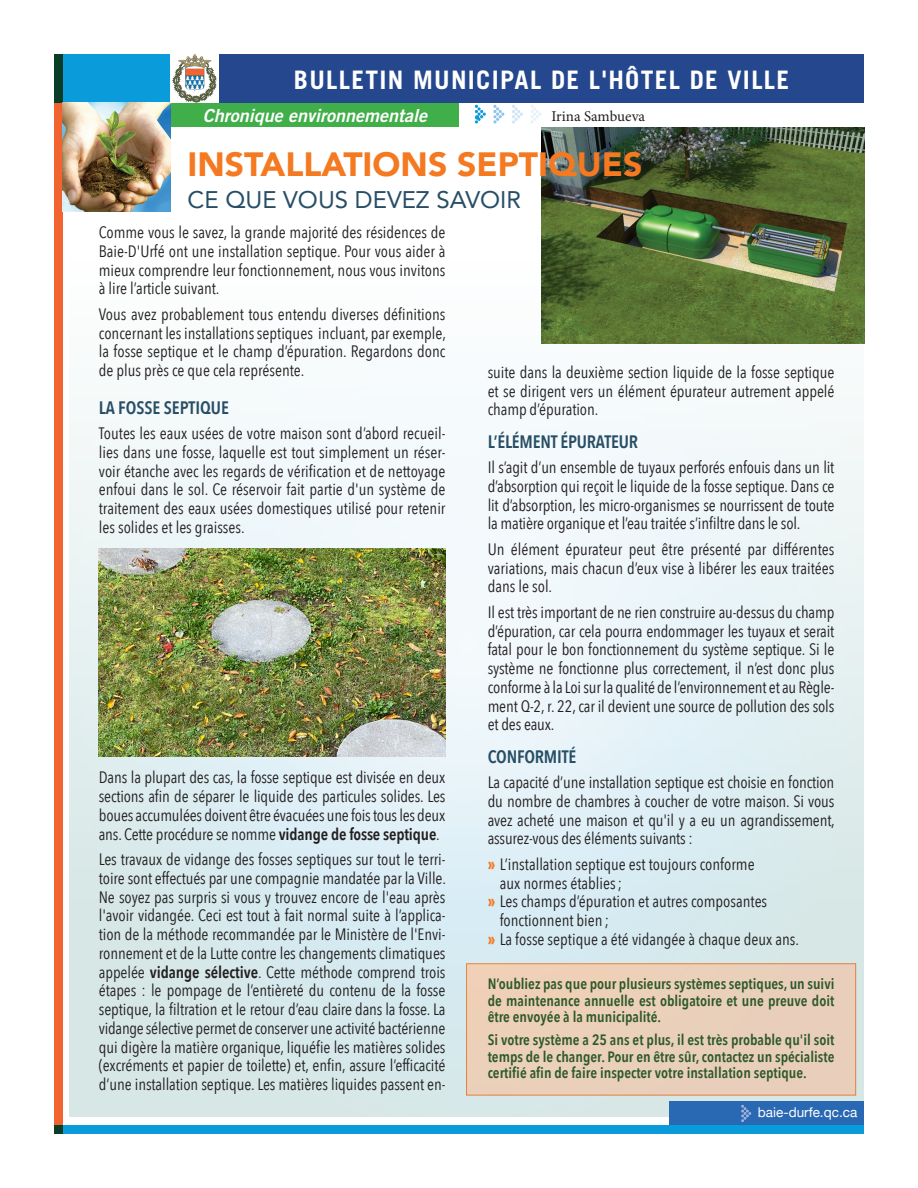
<style>
.page{position:relative;width:918px;height:1188px;background:#fff}
.page>*{position:absolute;margin:0;border:0;box-sizing:border-box;transform-origin:0 0}
.TEXTE_DE_BASE{font:900 33.6px "Avenir";color:#f47921}
.t1{font:700 25.5px "Trade Gothic";letter-spacing:.05em;color:#fff}
.TEXTE_DE_BASE-2{font:24px "Avenir";color:#274e66}
.TEXTE_DE_BASE-3{font:600 18px "Avenir Next Condensed";letter-spacing:-.01em;color:#274e66}
.Body{font:italic 18px "Trade Gothic Bold Two";color:#fff}
.TEXTE_DE_BASE-4{font:16.5px/18.8px "Avenir Next Condensed";color:#231f20;text-align:justify}
.TEXTE_DE_BASE-5{font:600 15px/16.5px "Avenir Next Condensed";color:#2e592b;text-align:justify}
.Body-2{font:15px "Minion Pro";color:#231f20}
.Body-3{font:13.5px "Helvetica Neue";color:#fff}
.s1{font-weight:800;color:#f47921}
.s2{font-weight:600}
</style>
<div class="page">
<div style="left:219px;top:54px;width:645px;height:49px;background:#25478d"></div>
<div style="left:54px;top:54px;width:117px;height:49px;background:#0a9cda"></div>
<img style="left:173px;top:54px;width:43px;height:48px">
<div style="left:69px;top:177px;width:795px;height:940px;background:linear-gradient(to bottom,#fff,#d1e5e9)"></div>
<div style="left:54px;top:54px;width:9px;height:1080px;background:#f2642f"></div>
<div style="left:171px;top:103px;width:288px;height:24px;background:#40ae49"></div>
<div style="left:54px;top:1125px;width:810px;height:9px;background:#0a9cda"></div>
<svg style="left:475px;top:105px;width:11px;height:19px"></svg>
<svg style="left:493px;top:105px;width:11px;height:19px"></svg>
<svg style="left:512px;top:105px;width:11px;height:19px"></svg>
<svg style="left:530px;top:105px;width:12px;height:19px"></svg>
<img style="left:63px;top:103px;width:108px;height:108px">
<img style="left:542px;top:128px;width:323px;height:215px">
<div style="left:669px;top:1102px;width:195px;height:23px;background:#2968b3"></div>
<svg style="left:741px;top:1105px;width:10px;height:17px"></svg>
<img style="left:99px;top:549px;width:346px;height:207px">
<div style="left:466px;top:963px;width:390px;height:132px;background:#ead0ba"></div>
<h2 class="t1" style="left:294px;top:64px;width:497px">BULLETIN MUNICIPAL DE L'HÔTEL DE VILLE</h2>
<p class="Body" style="left:203px;top:104px;width:226px">Chronique environnementale</p>
<p class="Body-2" style="left:551px;top:106px;width:95px">Irina Sambueva</p>
<p class="TEXTE_DE_BASE" style="left:188px;top:135px;width:456px">INSTALLATIONS SEPTIQUES</p>
<p class="TEXTE_DE_BASE-2" style="left:188px;top:180px;width:335px">CE QUE VOUS DEVEZ SAVOIR</p>
<p class="TEXTE_DE_BASE-4" style="left:99px;top:222px;width:348px">Comme vous le savez, la grande majorité des résidences de Baie-D'Urfé ont une installation septique. Pour vous aider à mieux comprendre leur fonctionnement, nous vous invitons à lire l’article suivant.</p>
<p class="TEXTE_DE_BASE-4" style="left:99px;top:304px;width:349px">Vous avez probablement tous entendu diverses définitions concernant les installations septiques incluant, par exemple, la fosse septique et le champ d’épuration. Regardons donc de plus près ce que cela représente.</p>
<p class="TEXTE_DE_BASE-3" style="left:99px;top:392px;width:132px">LA FOSSE SEPTIQUE</p>
<p class="TEXTE_DE_BASE-4" style="left:99px;top:423px;width:348px">Toutes les eaux usées de votre maison sont d’abord recueil&shy;lies dans une fosse, laquelle est tout simplement un réser&shy;voir étanche avec les regards de vérification et de nettoyage enfoui dans le sol. Ce réservoir fait partie d'un système de traitement des eaux usées domestiques utilisé pour retenir les solides et les graisses.</p>
<p class="TEXTE_DE_BASE-4" style="left:488px;top:362px;width:348px">suite dans la deuxième section liquide de la fosse septique et se dirigent vers un élément épurateur autrement appelé champ d’épuration.</p>
<p class="TEXTE_DE_BASE-3" style="left:488px;top:426px;width:152px">L’ÉLÉMENT ÉPURATEUR</p>
<p class="TEXTE_DE_BASE-4" style="left:488px;top:457px;width:348px">Il s’agit d’un ensemble de tuyaux perforés enfouis dans un lit d’absorption qui reçoit le liquide de la fosse septique. Dans ce lit d’absorption, les micro-organismes se nourrissent de toute la matière organique et l’eau traitée s’infiltre dans le sol.</p>
<p class="TEXTE_DE_BASE-4" style="left:488px;top:539px;width:348px">Un élément épurateur peut être présenté par différentes variations, mais chacun d’eux vise à libérer les eaux traitées dans le sol.</p>
<p class="TEXTE_DE_BASE-4" style="left:488px;top:602px;width:348px">Il est très important de ne rien construire au-dessus du champ d’épuration, car cela pourra endommager les tuyaux et serait fatal pour le bon fonctionnement du système septique. Si le système ne fonctionne plus correctement, il n’est donc plus conforme à la Loi sur la qualité de l’environnement et au Règle&shy;ment Q-2, r. 22, car il devient une source de pollution des sols et des eaux.</p>
<p class="TEXTE_DE_BASE-3" style="left:488px;top:741px;width:90px">CONFORMITÉ</p>
<p class="TEXTE_DE_BASE-4" style="left:488px;top:772px;width:349px">La capacité d’une installation septique est choisie en fonction du nombre de chambres à coucher de votre maison. Si vous avez acheté une maison et qu'il y a eu un agrandissement, assurez-vous des éléments suivants :</p>
<p class="TEXTE_DE_BASE-4" style="left:500px;top:854px;width:257px;text-indent:-12px"><span class="s1">»</span> L’installation septique est toujours conforme aux normes établies;</p>
<p class="TEXTE_DE_BASE-4" style="left:500px;top:891px;width:269px;text-indent:-12px"><span class="s1">»</span> Les champs d’épuration et autres composantes fonctionnent bien ;</p>
<p class="TEXTE_DE_BASE-4" style="left:488px;top:929px;width:313px"><span class="s1">»</span> La fosse septique a été vidangée à chaque deux ans.</p>
<p class="TEXTE_DE_BASE-5" style="left:488px;top:975px;width:348px">N’oubliez pas que pour plusieurs systèmes septiques, un suivi de maintenance annuelle est obligatoire et une preuve doit être envoyée à la municipalité.</p>
<p class="TEXTE_DE_BASE-5" style="left:488px;top:1031px;width:348px">Si votre système a 25 ans et plus, il est très probable qu'il soit temps de le changer. Pour en être sûr, contactez un spécialiste certifié afin de faire inspecter votre installation septique.</p>
<p class="TEXTE_DE_BASE-4" style="left:99px;top:767px;width:348px">Dans la plupart des cas, la fosse septique est divisée en deux sections afin de séparer le liquide des particules solides. Les boues accumulées doivent être évacuées une fois tous les deux ans. Cette procédure se nomme <span class="s2">vidange de fosse septique</span>.</p>
<p class="TEXTE_DE_BASE-4" style="left:99px;top:849px;width:349px">Les travaux de vidange des fosses septiques sur tout le terri&shy;toire sont effectués par une compagnie mandatée par la Ville.<br>Ne soyez pas surpris si vous y trouvez encore de l'eau après l'avoir vidangée. Ceci est tout à fait normal suite à l’applica&shy;tion de la méthode recommandée par le Ministère de l'Envi&shy;ronnement et de la Lutte contre les changements climatiques appelée <span class="s2">vidange sélective</span>. Cette méthode comprend trois étapes : le pompage de l’entièreté du contenu de la fosse septique, la filtration et le retour d’eau claire dans la fosse. La vidange sélective permet de conserver une activité bactérienne qui digère la matière organique, liquéfie les matières solides (excréments et papier de toilette) et, enfin, assure l’efficacité d’une installation septique. Les matières liquides passent en-</p>
<p class="Body-3" style="left:758px;top:1103px;width:101px">baie-durfe.qc.ca</p>
</div>
